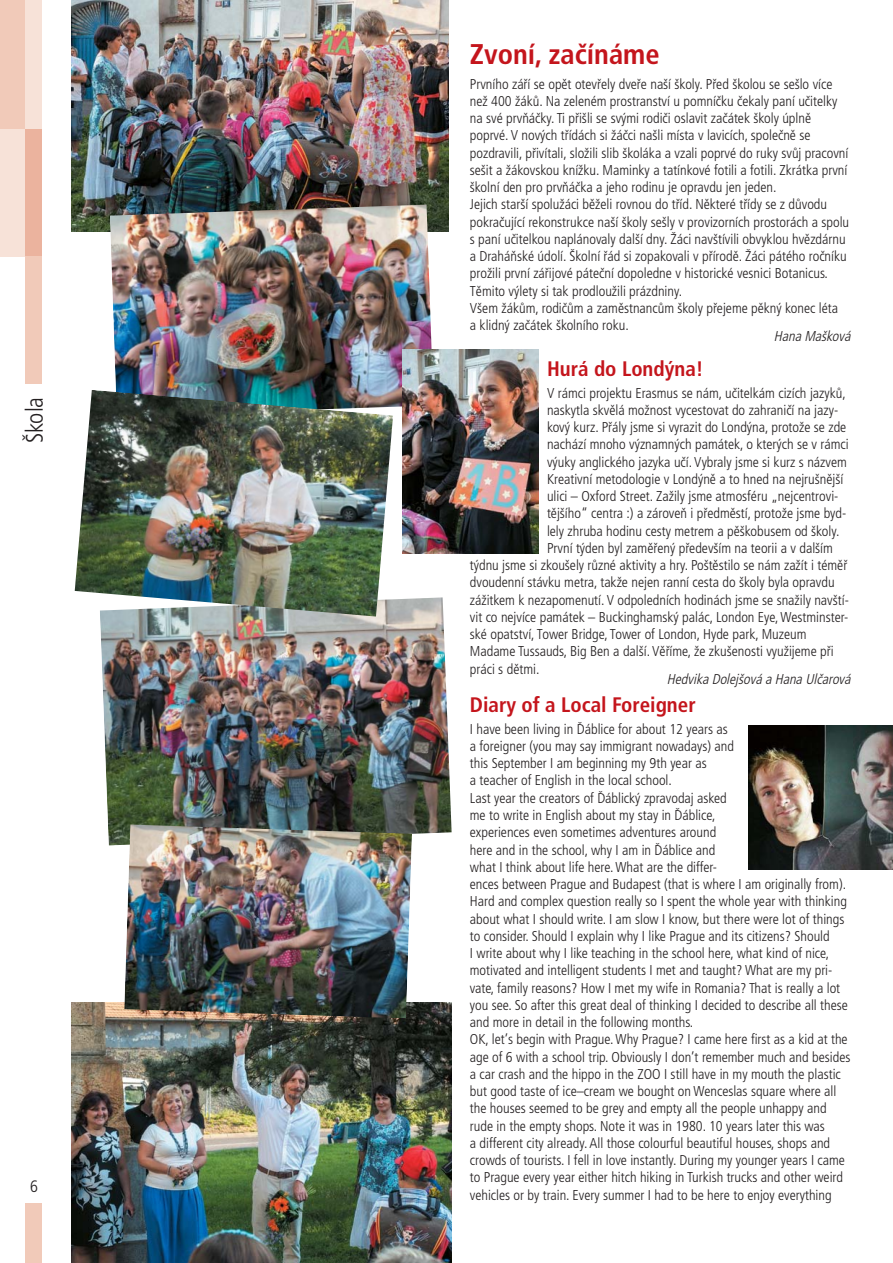
<style>
.page{position:relative;width:893px;height:1263px;background:#fff}
.page>*{position:absolute;margin:0;border:0;box-sizing:border-box;transform-origin:0 0}
.t1{font:700 condensed 28.5px "Frutiger CE";color:#c4151c}
.t2{font:300 condensed 24px "Frutiger CE";color:#231f20}
.t3{font:700 condensed 21px "Frutiger CE";color:#c4151c}
.t4{font:300 condensed 16.5px "Frutiger CE";color:#231f20}
.t5{font:300 condensed 14.25px/17.2px "Frutiger CE";color:#231f20}
.t6{font:italic 300 condensed 14.25px "Frutiger CE";color:#231f20}
</style>
<div class="page">
<div style="left:0;top:128px;width:25px;height:129px;background:#f7e2d8"></div>
<div style="left:25px;top:128px;width:17px;height:129px;background:#ebb39e"></div>
<div style="left:0;top:0;width:25px;height:129px;background:#f1cab9"></div>
<div style="left:25px;top:0;width:17px;height:129px;background:#f7e2d8"></div>
<div style="left:25px;top:257px;width:17px;height:127px;background:#f1cab9"></div>
<div style="left:26px;top:1204px;width:16px;height:59px;background:#f1cab9"></div>
<img style="left:100px;top:597px;width:352px;height:248px">
<img style="left:72px;top:1002px;width:380px;height:261px">
<img style="left:124px;top:824px;width:288px;height:194px">
<img style="left:72px;top:0;width:377px;height:232px">
<img style="left:110px;top:204px;width:323px;height:203px">
<img style="left:74px;top:390px;width:319px;height:226px">
<img style="left:402px;top:349px;width:136px;height:204px">
<img style="left:749px;top:726px;width:144px;height:144px">
<h2 class="t2" style="left:23px;top:443px;width:48px;rotate:-90deg">Škola</h2>
<p class="t4" style="left:30px;top:1178px;width:9px">6</p>
<h1 class="t1" style="left:470px;top:40px;width:191px">Zvoní, začínáme</h1>
<p class="t5" style="left:470px;top:76px;width:381px">Prvního září se opět otevřely dveře naší školy. Před školou se sešlo více než 400 žáků. Na zeleném prostranství u pomníčku čekaly paní učitelky na své prvňáčky. Ti přišli se svými rodiči oslavit začátek školy úplně poprvé. V nových třídách si žáčci našli místa v lavicích, společně se pozdravili, přivítali, složili slib školáka a vzali poprvé do ruky svůj pracovní sešit a žákovskou knížku. Maminky a tatínkové fotili a fotili. Zkrátka první školní den pro prvňáčka a jeho rodinu je opravdu jen jeden.<br>Jejich starší spolužáci běželi rovnou do tříd. Některé třídy se z důvodu pokračující rekonstrukce naší školy sešly v provizorních prostorách a spolu s paní učitelkou naplánovaly další dny. Žáci navštívili obvyklou hvězdárnu a Draháňské údolí. Školní řád si zopakovali v přírodě. Žáci pátého ročníku prožili první zářijové páteční dopoledne v historické vesnici Botanicus.<br>Těmito výlety si tak prodloužili prázdniny.<br>Všem žákům, rodičům a zaměstnancům školy přejeme pěkný konec léta<br>a klidný začátek školního roku.</p>
<p class="t6" style="left:774px;top:329px;width:81px">Hana Mašková</p>
<h3 class="t3" style="left:547px;top:358px;width:158px">Hurá do Londýna!</h3>
<p class="t5" style="left:547px;top:385px;width:300px">V rámci projektu Erasmus se nám, učitelkám cizích jazyků,</p>
<p class="t5" style="left:547px;top:402px;width:293px">naskytla skvělá možnost vycestovat do zahraničí na jazy-</p>
<p class="t5" style="left:547px;top:419px;width:301px">kový kurz. Přály jsme si vyrazit do Londýna, protože se zde</p>
<p class="t5" style="left:547px;top:436px;width:303px">nachází mnoho významných památek, o kterých se v rámci</p>
<p class="t5" style="left:547px;top:454px;width:301px">výuky anglického jazyka učí. Vybraly jsme si kurz s názvem</p>
<p class="t5" style="left:547px;top:471px;width:298px">Kreativní metodologie v Londýně a to hned na nejrušnější</p>
<p class="t5" style="left:547px;top:488px;width:293px">ulici – Oxford Street. Zažily jsme atmosféru „nejcentrovi-</p>
<p class="t5" style="left:547px;top:505px;width:301px">tějšího“ centra :) a zároveň i předměstí, protože jsme byd-</p>
<p class="t5" style="left:547px;top:523px;width:294px">lely zhruba hodinu cesty metrem a pěškobusem od školy.</p>
<p class="t5" style="left:547px;top:540px;width:287px">První týden byl zaměřený především na teorii a v dalším</p>
<p class="t5" style="left:470px;top:557px;width:379px">týdnu jsme si zkoušely různé aktivity a hry. Poštěstilo se nám zažít i téměř</p>
<p class="t5" style="left:470px;top:574px;width:366px">dvoudenní stávku metra, takže nejen ranní cesta do školy byla opravdu</p>
<p class="t5" style="left:470px;top:592px;width:380px">zážitkem k nezapomenutí. V odpoledních hodinách jsme se snažily navští-</p>
<p class="t5" style="left:470px;top:609px;width:380px">vit co nejvíce památek – Buckinghamský palác, London Eye, Westminster-</p>
<p class="t5" style="left:470px;top:626px;width:338px">ské opatství, Tower Bridge, Tower of London, Hyde park, Muzeum</p>
<p class="t5" style="left:470px;top:643px;width:365px">Madame Tussauds, Big Ben a další. Věříme, že zkušenosti využijeme při</p>
<p class="t5" style="left:470px;top:661px;width:71px">práci s dětmi.</p>
<p class="t6" style="left:667px;top:672px;width:188px">Hedvika Dolejšová a Hana Ulčarová</p>
<h3 class="t3" style="left:470px;top:694px;width:227px">Diary of a Local Foreigner</h3>
<p class="t5" style="left:470px;top:721px;width:382px">I have been living in Ďáblice for about 12 years as<br>a foreigner (you may say immigrant nowadays) and<br>this September I am beginning my 9th year as<br>a teacher of English in the local school.<br>Last year the creators of Ďáblický zpravodaj asked<br>me to write in English about my stay in Ďáblice,<br>experiences even sometimes adventures around<br>here and in the school, why I am in Ďáblice and<br>what I think about life here. What are the differ-<br>ences between Prague and Budapest (that is where I am originally from).<br>Hard and complex question really so I spent the whole year with thinking about what I should write. I am slow I know, but there were lot of things to consider. Should I explain why I like Prague and its citizens? Should<br>I write about why I like teaching in the school here, what kind of nice, motivated and intelligent students I met and taught? What are my pri&shy;vate, family reasons? How I met my wife in Romania? That is really a lot you see. So after this great deal of thinking I decided to describe all these and more in detail in the following months.<br>OK, let’s begin with Prague. Why Prague? I came here first as a kid at the age of 6 with a school trip. Obviously I don’t remember much and besides a car crash and the hippo in the ZOO I still have in my mouth the plastic but good taste of ice–cream we bought on Wenceslas square where all the houses seemed to be grey and empty all the people unhappy and rude in the empty shops. Note it was in 1980. 10 years later this was<br>a different city already. All those colourful beautiful houses, shops and crowds of tourists. I fell in love instantly. During my younger years I came to Prague every year either hitch hiking in Turkish trucks and other weird vehicles or by train. Every summer I had to be here to enjoy everything</p>
</div>
